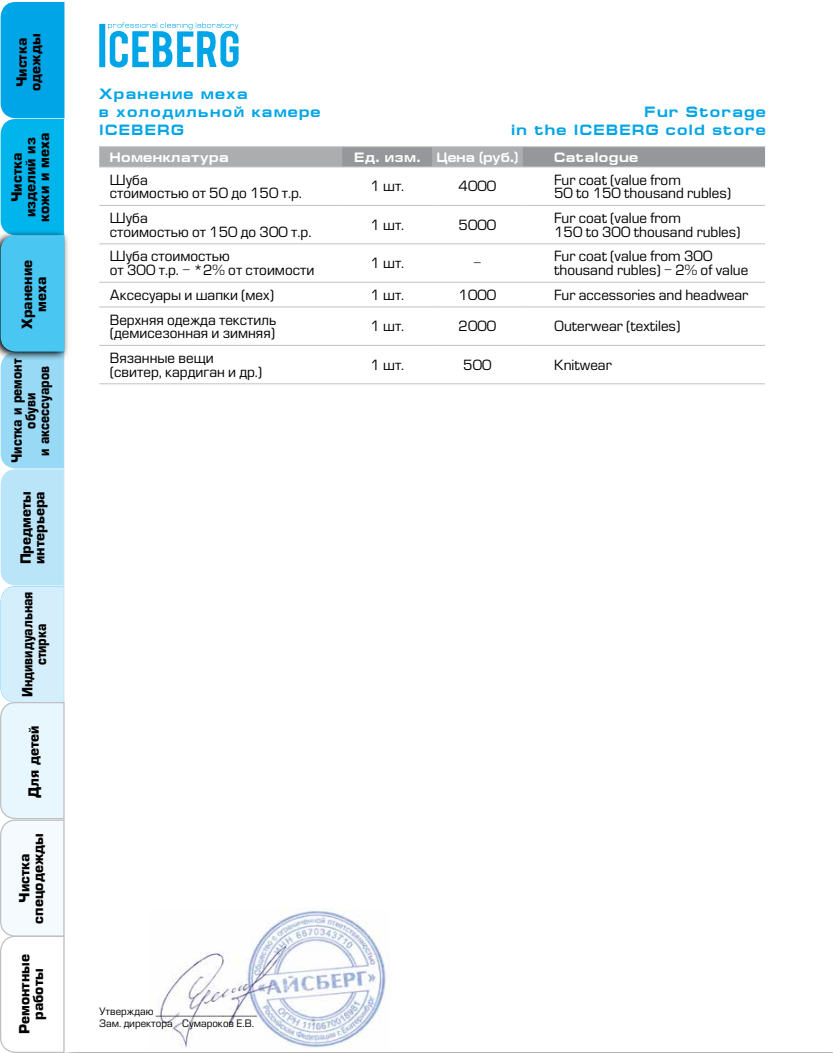
<style>
.page{position:relative;width:833px;height:1053px;background:#fff}
.page>*{position:absolute;margin:0;border:0;box-sizing:border-box;transform-origin:0 0}
.t1{font:700 15.12px/18.1px "Europe Ext";letter-spacing:.1em;color:#00a5e8;scale:.9 1}
.t2{font:13.75px/13.8px "Europe";color:#000}
.t3{font:700 13.75px/13.8px "Europe";color:#000;text-align:center}
.t4{font:700 13.75px/13.8px "Europe";color:#000;text-align:center;scale:.88 1}
.t5{font:700 13.75px "Europe Ext";letter-spacing:.04em;color:#fff;scale:.9 1}
.t6{font:700 13.75px "Europe Ext";letter-spacing:.01em;color:#fff;scale:.9 1}
.t7{font:10px/12.5px "Europe";color:#000}
</style>
<div class="page">
<svg style="left:99px;top:22px;width:140px;height:46px"></svg>
<img style="left:157px;top:908px;width:229px;height:140px">
<svg style="left:99px;top:147px;width:666px;height:19px;background:#a1a2a5"></svg>
<hr style="left:99px;top:166px;width:243px;height:1px;background:#c0c2c4">
<hr style="left:342px;top:166px;width:91px;height:1px;background:#c0c2c4">
<hr style="left:433px;top:166px;width:89px;height:1px;background:#c0c2c4">
<hr style="left:522px;top:166px;width:243px;height:1px;background:#c0c2c4">
<hr style="left:99px;top:205px;width:243px;height:1px;background:#c0c2c4">
<hr style="left:342px;top:205px;width:91px;height:1px;background:#c0c2c4">
<hr style="left:433px;top:205px;width:89px;height:1px;background:#c0c2c4">
<hr style="left:522px;top:205px;width:243px;height:1px;background:#c0c2c4">
<hr style="left:99px;top:243px;width:243px;height:1px;background:#c0c2c4">
<hr style="left:342px;top:243px;width:91px;height:1px;background:#c0c2c4">
<hr style="left:433px;top:243px;width:89px;height:1px;background:#c0c2c4">
<hr style="left:522px;top:243px;width:243px;height:1px;background:#c0c2c4">
<hr style="left:99px;top:282px;width:243px;height:1px;background:#c0c2c4">
<hr style="left:342px;top:282px;width:91px;height:1px;background:#c0c2c4">
<hr style="left:433px;top:282px;width:89px;height:1px;background:#c0c2c4">
<hr style="left:522px;top:282px;width:243px;height:1px;background:#c0c2c4">
<hr style="left:99px;top:306px;width:243px;height:1px;background:#c0c2c4">
<hr style="left:342px;top:306px;width:91px;height:1px;background:#c0c2c4">
<hr style="left:433px;top:306px;width:89px;height:1px;background:#c0c2c4">
<hr style="left:522px;top:306px;width:243px;height:1px;background:#c0c2c4">
<hr style="left:99px;top:345px;width:243px;height:1px;background:#c0c2c4">
<hr style="left:342px;top:345px;width:91px;height:1px;background:#c0c2c4">
<hr style="left:433px;top:345px;width:89px;height:1px;background:#c0c2c4">
<hr style="left:522px;top:345px;width:243px;height:1px;background:#c0c2c4">
<hr style="left:99px;top:383px;width:243px;height:1px;background:#c0c2c4">
<hr style="left:342px;top:383px;width:91px;height:1px;background:#c0c2c4">
<hr style="left:433px;top:383px;width:89px;height:1px;background:#c0c2c4">
<hr style="left:522px;top:383px;width:243px;height:1px;background:#c0c2c4">
<hr style="left:99px;top:146px;width:243px;height:1px;background:#c0c2c4">
<hr style="left:342px;top:146px;width:91px;height:1px;background:#c0c2c4">
<hr style="left:433px;top:146px;width:89px;height:1px;background:#c0c2c4">
<hr style="left:522px;top:146px;width:243px;height:1px;background:#c0c2c4">
<svg style="left:65px;top:235px;width:3px;height:121px"></svg>
<svg style="left:0;top:2px;width:65px;height:1050px"></svg>
<p class="t3" style="left:15px;top:91px;width:59px;text-align:left;rotate:-90deg">Чистка одежды</p>
<p class="t3" style="left:10px;top:222px;width:91px;rotate:-90deg">Чистка изделий из кожи и меха</p>
<p class="t3" style="left:20px;top:329px;width:70px;rotate:-90deg">Хранение меха</p>
<p class="t4" style="left:10px;top:463px;width:120px;rotate:-90deg">Чистка и ремонт обуви<br>и аксессуаров</p>
<p class="t3" style="left:19px;top:564px;width:75px;text-align:left;rotate:-90deg">Предметы интерьера</p>
<p class="t4" style="left:20px;top:697px;width:122px;rotate:-90deg">Индивидуальная стирка</p>
<p class="t3" style="left:27px;top:798px;width:74px;rotate:-90deg">Для детей</p>
<p class="t3" style="left:18px;top:923px;width:92px;rotate:-90deg">Чистка спецодежды</p>
<p class="t3" style="left:18px;top:1034px;width:82px;rotate:-90deg">Ремонтные работы</p>
<p class="t1" style="left:99px;top:85px;width:247px">Хранение меха<br>в холодильной камере<br>ICEBERG</p>
<p class="t1" style="left:511px;top:103px;width:284px;text-align:right">Fur Storage<br>in the ICEBERG cold store</p>
<p class="t5" style="left:110px;top:149px;width:133px">Номенклатура</p>
<p class="t6" style="left:354px;top:149px;width:183px">Ед. изм. Цена (руб.)</p>
<p class="t5" style="left:554px;top:149px;width:95px">Catalogue</p>
<p class="t2" style="left:110px;top:173px;width:194px">Шуба<br>стоимостью от 50 до 150 т.р.</p>
<p class="t2" style="left:370px;top:180px;width:35px">1 шт.</p>
<p class="t2" style="left:458px;top:180px;width:39px">4000</p>
<p class="t2" style="left:554px;top:173px;width:178px">Fur coat (value from<br>50 to 150 thousand rubles)</p>
<p class="t2" style="left:110px;top:211px;width:203px">Шуба<br>стоимостью от 150 до 300 т.р.</p>
<p class="t2" style="left:370px;top:218px;width:35px">1 шт.</p>
<p class="t2" style="left:458px;top:218px;width:39px">5000</p>
<p class="t2" style="left:554px;top:211px;width:188px">Fur coat (value from<br>150 to 300 thousand rubles)</p>
<p class="t2" style="left:110px;top:250px;width:206px">Шуба стоимостью<br>от 300 т.р. - *2% от стоимости</p>
<p class="t2" style="left:370px;top:256px;width:35px">1 шт.</p>
<p class="t2" style="left:473px;top:256px;width:9px">-</p>
<p class="t2" style="left:554px;top:250px;width:196px">Fur coat (value from 300 thousand rubles) - 2% of value</p>
<p class="t2" style="left:110px;top:288px;width:166px">Аксесуары и шапки (мех)</p>
<p class="t2" style="left:370px;top:288px;width:35px">1 шт.</p>
<p class="t2" style="left:458px;top:288px;width:39px">1000</p>
<p class="t2" style="left:554px;top:288px;width:196px">Fur accessories and headwear</p>
<p class="t2" style="left:110px;top:313px;width:168px">Верхняя одежда текстиль (демисезонная и зимняя)</p>
<p class="t2" style="left:370px;top:319px;width:35px">1 шт.</p>
<p class="t2" style="left:458px;top:319px;width:39px">2000</p>
<p class="t2" style="left:554px;top:319px;width:128px">Outerwear (textiles)</p>
<p class="t2" style="left:110px;top:351px;width:154px">Вязанные вещи (свитер, кардиган и др.)</p>
<p class="t2" style="left:370px;top:358px;width:35px">1 шт.</p>
<p class="t2" style="left:463px;top:358px;width:30px">500</p>
<p class="t2" style="left:554px;top:358px;width:59px">Knitwear</p>
<p class="t7" style="left:99px;top:1004px;width:159px">Утверждаю __________________<br>Зам. директора Сумароков Е.В.</p>
</div>
